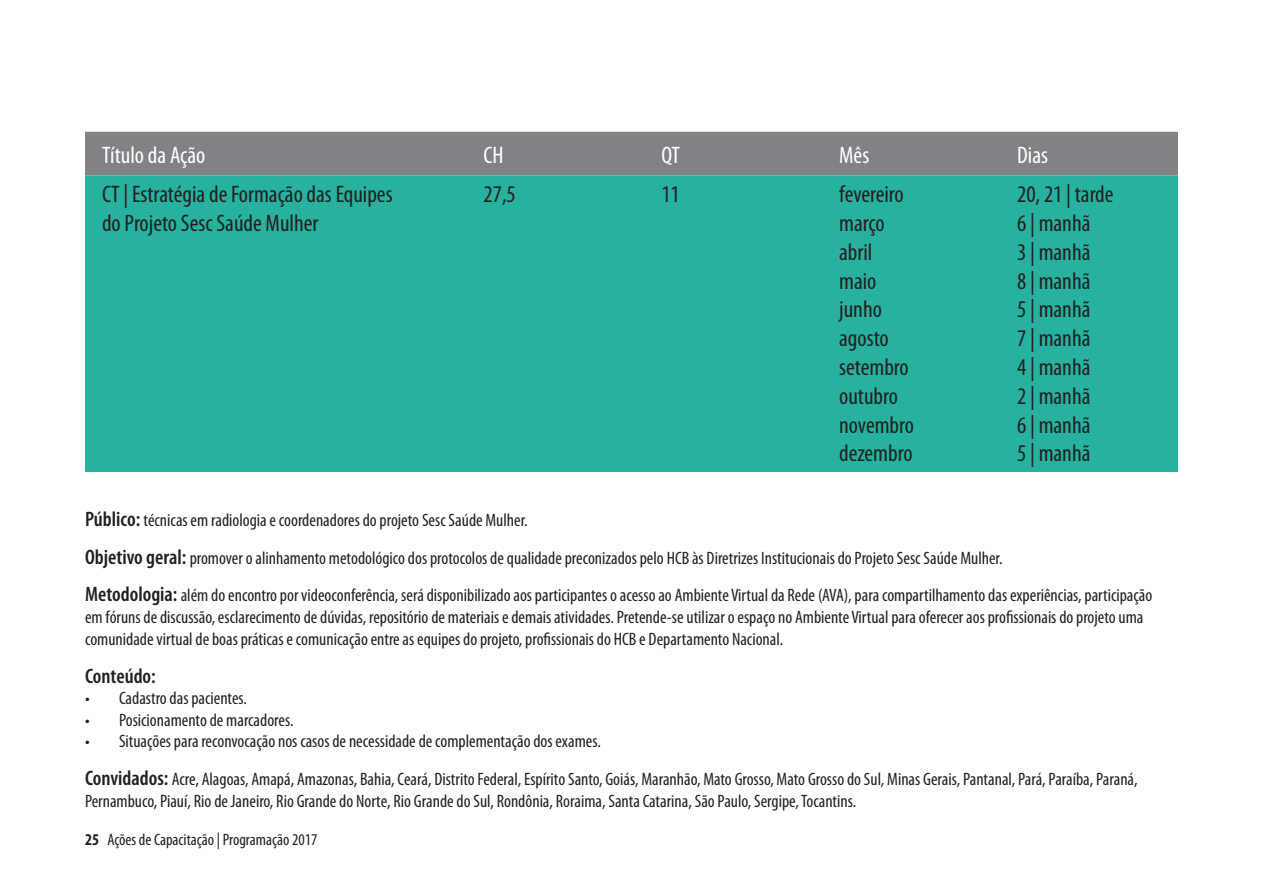
<style>
.page{position:relative;width:1263px;height:893px;background:#fff}
.page>*{position:absolute;margin:0;border:0;box-sizing:border-box;transform-origin:0 0}
.t1{font:condensed 24px/28.8px "Myriad Pro";color:#231f20}
.t2{font:condensed 24px "Myriad Pro";color:#fff}
.t3{font:600 condensed 21px "Myriad Pro";color:#231f20}
.t4{font:condensed 18px/38px "Myriad Pro";color:#231f20}
.t5{font:condensed 16.5px "Myriad Pro";color:#231f20}
.s1{font-weight:600;font-size:21px}
.s2{font-weight:700}
</style>
<div class="page">
<div style="left:85px;top:132px;width:1093px;height:44px;background:#808285"></div>
<div style="left:85px;top:176px;width:1093px;height:296px;background:#27b29f"></div>
<h1 class="t2" style="left:102px;top:142px;width:105px">Título da Ação</h1>
<h1 class="t2" style="left:483px;top:142px;width:22px">CH</h1>
<h1 class="t2" style="left:661px;top:142px;width:20px">QT</h1>
<h1 class="t2" style="left:839px;top:142px;width:32px">Mês</h1>
<h1 class="t2" style="left:1017px;top:142px;width:32px">Dias</h1>
<h1 class="t1" style="left:102px;top:180px;width:292px">CT | Estratégia de Formação das Equipes do Projeto Sesc Saúde Mulher</h1>
<h1 class="t1" style="left:483px;top:180px;width:34px">27,5</h1>
<h1 class="t1" style="left:661px;top:180px;width:20px">11</h1>
<h1 class="t1" style="left:839px;top:180px;width:76px">fevereiro março abril maio junho agosto setembro outubro novembro dezembro</h1>
<h1 class="t1" style="left:1017px;top:180px;width:98px">20, 21 | tarde<br>6 | manhã<br>3 | manhã<br>8 | manhã<br>5 | manhã<br>7 | manhã<br>4 | manhã<br>2 | manhã<br>6 | manhã<br>5 | manhã</h1>
<p class="t4" style="left:85px;top:501px;width:1069px"><span class="s1">Público:</span> técnicas em radiologia e coordenadores do projeto Sesc Saúde Mulher.<br><span class="s1">Objetivo geral:</span> promover o alinhamento metodológico dos protocolos de qualidade preconizados pelo HCB às Diretrizes Institucionais do Projeto Sesc Saúde Mulher.<br><span class="s1">Metodologia:</span> além do encontro por videoconferência, será disponibilizado aos participantes o acesso ao Ambiente Virtual da Rede (AVA), para compartilhamento das experiências, participação</p>
<p class="t4" style="left:85px;top:607px;width:1060px;line-height:21.6px">em fóruns de discussão, esclarecimento de dúvidas, repositório de materiais e demais atividades. Pretende-se utilizar o espaço no Ambiente Virtual para oferecer aos profissionais do projeto uma comunidade virtual de boas práticas e comunicação entre as equipes do projeto, profissionais do HCB e Departamento Nacional.</p>
<p class="t3" style="left:85px;top:664px;width:72px">Conteúdo:</p>
<p class="t4" style="left:85px;top:680px;width:163px">• Cadastro das pacientes.</p>
<p class="t4" style="left:85px;top:701px;width:210px">• Posicionamento de marcadores.</p>
<p class="t4" style="left:85px;top:723px;width:1054px">• Situações para reconvocação nos casos de necessidade de complementação dos exames.<br><span class="s1">Convidados:</span> Acre, Alagoas, Amapá, Amazonas, Bahia, Ceará, Distrito Federal, Espírito Santo, Goiás, Maranhão, Mato Grosso, Mato Grosso do Sul, Minas Gerais, Pantanal, Pará, Paraíba, Paraná,</p>
<p class="t4" style="left:85px;top:782px;width:773px">Pernambuco, Piauí, Rio de Janeiro, Rio Grande do Norte, Rio Grande do Sul, Rondônia, Roraima, Santa Catarina, São Paulo, Sergipe, Tocantins.</p>
<p class="t5" style="left:85px;top:830px;width:234px"><span class="s2">25</span> Ações de Capacitação | Programação 2017</p>
</div>
